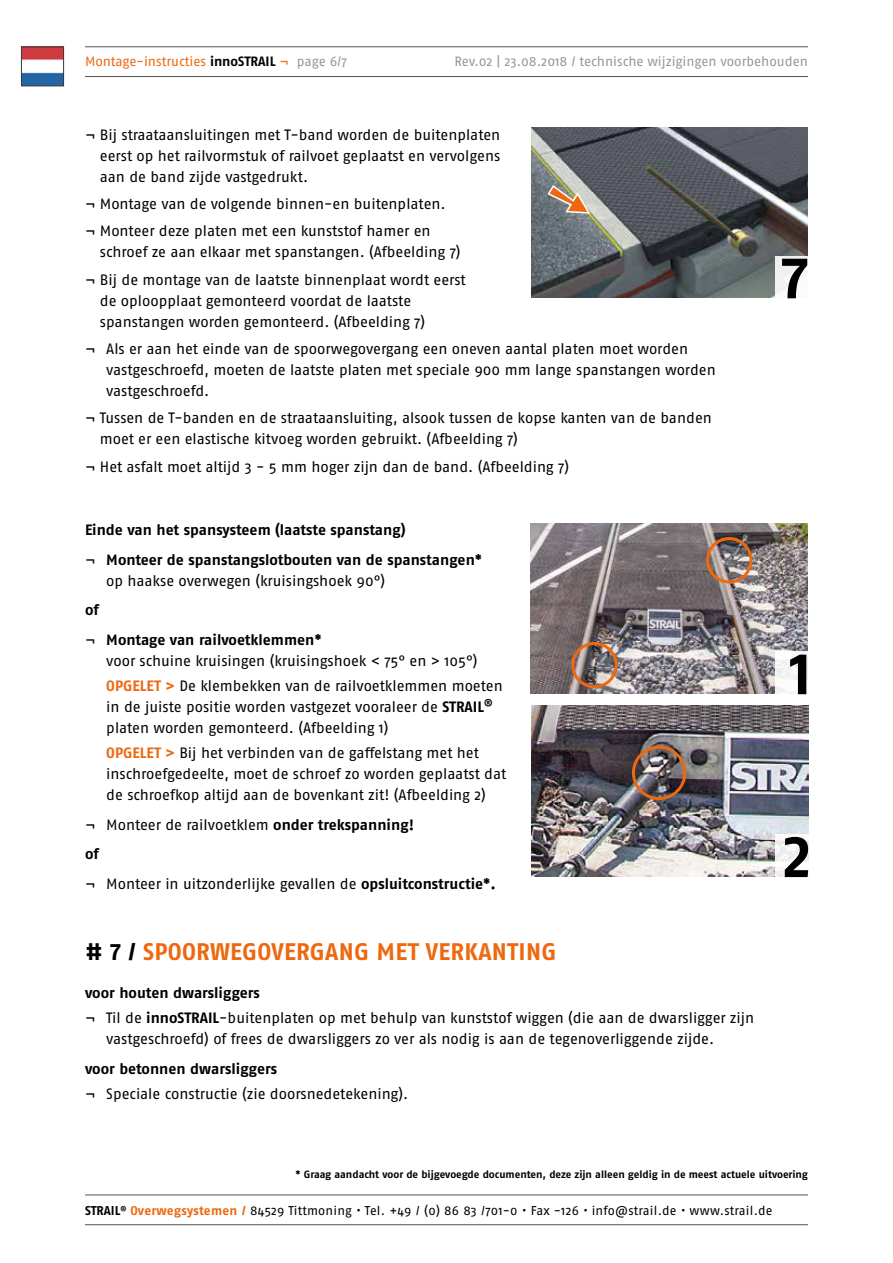
<style>
.page{position:relative;width:893px;height:1263px;background:#fff}
.page>*{position:absolute;margin:0;border:0;box-sizing:border-box;transform-origin:0 0}
.t1{font:700 60px "Fago Pro";color:#000}
.t2{font:700 24px "Fago Pro";letter-spacing:.01em;color:#ed680f}
.t3{font:15px/21px "Fago Pro";letter-spacing:-.005em;color:#000}
.t4{font:700 15px/29.5px "Fago Pro";color:#000}
.t5{font:13.5px "Fago Pro";letter-spacing:-.005em;color:#969798}
.t6{font:13.5px "Fago Pro";letter-spacing:-.005em;color:#ed680f}
.t7{font:12.75px "Fago Pro";letter-spacing:.015em;color:#000}
.t8{font:700 10.5px "Fago Pro";color:#000}
.s1{font-weight:700;color:#000}
.s2{color:#969798}
.s3{font-weight:400}
.s4{font-weight:700;color:#ed680f}
.s5{font-weight:700}
.s6{color:#000}
</style>
<div class="page">
<hr style="left:85px;top:47px;width:723px;height:1px;background:#535454">
<hr style="left:85px;top:76px;width:723px;height:1px;background:#535454">
<hr style="left:85px;top:1195px;width:723px;height:1px;background:#535454">
<hr style="left:85px;top:1224px;width:723px;height:1px;background:#535454">
<img style="left:23px;top:49px;width:39px;height:35px">
<div style="left:21px;top:47px;width:43px;height:39px;border:1px solid #393a39"></div>
<img style="left:531px;top:128px;width:277px;height:170px">
<div style="left:775px;top:256px;width:34px;height:42px;background:#f5f5f3"></div>
<img style="left:531px;top:523px;width:276px;height:170px">
<div style="left:706px;top:537px;width:46px;height:46px;border:3px solid #ed680f;border-radius:50%"></div>
<div style="left:571px;top:642px;width:47px;height:46px;border:3px solid #ed680f;border-radius:50%"></div>
<img style="left:532px;top:706px;width:276px;height:170px">
<div style="left:632px;top:746px;width:54px;height:54px;border:3px solid #ed680f;border-radius:50%"></div>
<div style="left:775px;top:652px;width:34px;height:42px;background:#f7f7f8"></div>
<div style="left:775px;top:834px;width:34px;height:43px;background:linear-gradient(to bottom,#f3f3f3,#f9f8f8)"></div>
<svg style="left:546px;top:184px;width:46px;height:31px"></svg>
<p class="t6" style="left:85px;top:53px;width:264px">Montage-instructies <span class="s1">innoSTRAIL</span> ¬ <span class="s2">page 6/7</span></p>
<p class="t5" style="left:455px;top:53px;width:355px">Rev.02 | 23.08.2018 / technische wijzigingen voorbehouden</p>
<p class="t3" style="left:100px;top:124px;width:402px;text-align:justify;text-indent:-15px">¬ Bij straataansluitingen met T-band worden de buitenplaten eerst op het railvormstuk of railvoet geplaatst en vervolgens aan de band zijde vastgedrukt.</p>
<p class="t3" style="left:85px;top:190px;width:362px;line-height:27.3px">¬ Montage van de volgende binnen-en buitenplaten. ¬ Monteer deze platen met een kunststof hamer en</p>
<p class="t3" style="left:85px;top:238px;width:382px;line-height:27.3px;text-indent:15px">schroef ze aan elkaar met spanstangen. (Afbeelding 7) ¬ Bij de montage van de laatste binnenplaat wordt eerst</p>
<p class="t3" style="left:100px;top:290px;width:327px">de oploopplaat gemonteerd voordat de laatste spanstangen worden gemonteerd. (Afbeelding 7)</p>
<p class="t3" style="left:106px;top:338px;width:611px;text-indent:-21px">¬ Als er aan het einde van de spoorwegovergang een oneven aantal platen moet worden vastgeschroefd, moeten de laatste platen met speciale 900 mm lange spanstangen worden vastgeschroefd.</p>
<p class="t3" style="left:100px;top:408px;width:614px;text-indent:-15px">¬ Tussen de T-banden en de straataansluiting, alsook tussen de kopse kanten van de banden moet er een elastische kitvoeg worden gebruikt. (Afbeelding 7)</p>
<p class="t3" style="left:85px;top:456px;width:485px">¬ Het asfalt moet altijd 3 - 5 mm hoger zijn dan de band. (Afbeelding 7)</p>
<p class="t4" style="left:85px;top:515px;width:399px">Einde van het spansysteem (laatste spanstang)<br><span class="s3">¬</span> Monteer de spanstangslotbouten van de spanstangen*</p>
<p class="t3" style="left:106px;top:570px;width:280px">op haakse overwegen (kruisingshoek 90°)</p>
<p class="t4" style="left:85px;top:595px;width:238px">of<br><span class="s3">¬</span> Montage van railvoetklemmen*</p>
<p class="t3" style="left:106px;top:648px;width:398px;line-height:25.2px">voor schuine kruisingen (kruisingshoek &lt; 75° en &gt; 105°)<br><span class="s4">OPGELET &gt;</span> De klembekken van de railvoetklemmen moeten</p>
<p class="t3" style="left:106px;top:696px;width:388px">in de juiste positie worden vastgezet vooraleer de <span class="s5">STRAIL</span><sup>® </sup>platen worden gemonteerd. (Afbeelding 1)</p>
<p class="t3" style="left:106px;top:743px;width:402px"><span class="s4">OPGELET &gt;</span> Bij het verbinden van de gaffelstang met het inschroefgedeelte, moet de schroef zo worden geplaatst dat de schroefkop altijd aan de bovenkant zit! (Afbeelding 2)</p>
<p class="t3" style="left:85px;top:810px;width:412px;line-height:29.5px">¬ Monteer de railvoetklem <span class="s5">onder trekspanning!<br>of<br></span>¬ Monteer in uitzonderlijke gevallen de <span class="s5">opsluitconstructie*.</span></p>
<h2 class="t2" style="left:85px;top:937px;width:473px"><span class="s6"># 7 /</span> SPOORWEGOVERGANG MET VERKANTING</h2>
<p class="t3" style="left:85px;top:980px;width:671px;line-height:25.2px"><span class="s5">voor houten dwarsliggers<br></span>¬ Til de <span class="s5">innoSTRAIL</span>-buitenplaten op met behulp van kunststof wiggen (die aan de dwarsligger zijn</p>
<p class="t3" style="left:106px;top:1028px;width:609px">vastgeschroefd) of frees de dwarsliggers zo ver als nodig is aan de tegenoverliggende zijde.</p>
<p class="t4" style="left:85px;top:1054px;width:193px">voor betonnen dwarsliggers</p>
<p class="t3" style="left:85px;top:1083px;width:325px">¬ Speciale constructie (zie doorsnedetekening).</p>
<h1 class="t1" style="left:781px;top:241px;width:28px">7</h1>
<h1 class="t1" style="left:789px;top:637px;width:23px">1</h1>
<h1 class="t1" style="left:782px;top:820px;width:30px">2</h1>
<p class="t8" style="left:296px;top:1168px;width:514px">* Graag aandacht voor de bijgevoegde documenten, deze zijn alleen geldig in de meest actuele uitvoering</p>
<p class="t7" style="left:85px;top:1203px;width:689px"><span class="s5">STRAIL</span><sup>®</sup> <span class="s4">Overwegsystemen /</span> 84529 Tittmoning • Tel. +49 / (0) 86 83 /701-0 • Fax -126 • info@strail.de • www.strail.de</p>
</div>
